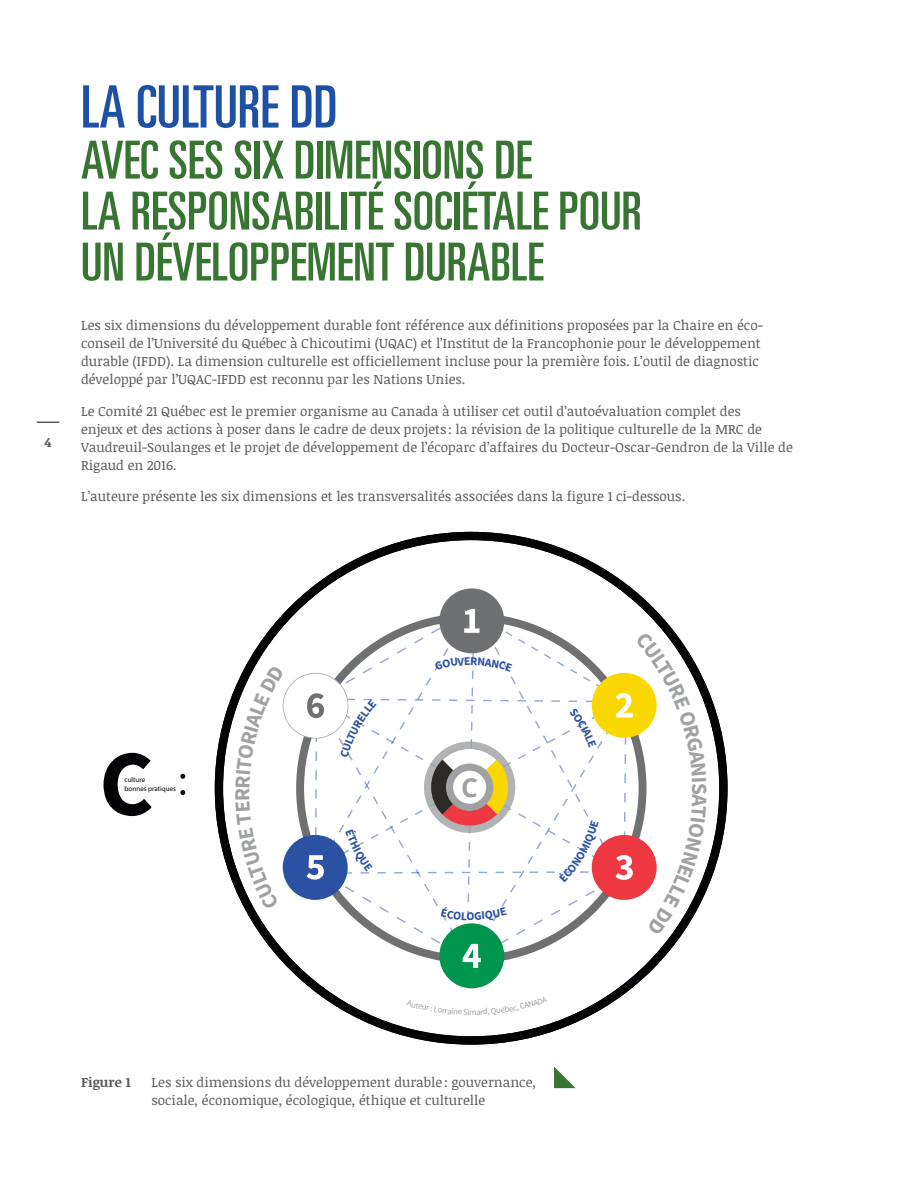
<style>
.page{position:relative;width:918px;height:1188px;background:#fff}
.page>*{position:absolute;margin:0;border:0;box-sizing:border-box;transform-origin:0 0}
.grand_titre{font:ultra-condensed 58.5px "Univers";color:#1e51a4}
.Titre_couverture_ver{font:ultra-condensed 52.5px/51px "Univers";color:#387533}
.t1{font:700 26.25px "Open Sans";color:#9fa1a3}
.body{font:13.5px/18px "Noticia Text Regular 2";color:#58595b}
.body-2{font:13.5px/18px "Noticia Text";color:#58595b}
.body-3{font:700 13.5px "Noticia Text";color:#58595b}
.t2{font:700 11.85px "Source Sans Pro";color:#2b51a3}
.t3{font:8.55px "Source Sans Pro";color:#9fa1a3}
.t4{font:7.05px/8.6px "Myriad Pro";color:#020304}
.s1{font-family:"Noticia Text"}
</style>
<div class="page">
<svg style="left:37px;top:422px;width:22px;height:1px"></svg>
<svg style="left:104px;top:753px;width:48px;height:63px"></svg>
<svg style="left:180px;top:774px;width:5px;height:21px"></svg>
<svg style="left:215px;top:532px;width:513px;height:513px"></svg>
<div style="left:439px;top:588px;width:65px;height:65px;background:#6e7072;border-radius:50%"></div>
<div style="left:439px;top:923px;width:65px;height:65px;background:#00954c;border-radius:50%"></div>
<svg style="left:554px;top:1067px;width:22px;height:21px"></svg>
<svg style="left:407px;top:1000px;width:62px;height:15px"></svg>
<svg style="left:477px;top:996px;width:71px;height:20px"></svg>
<svg style="left:235px;top:606px;width:472px;height:362px"></svg>
<p class="body-3" style="left:45px;top:432px;width:8px">4</p>
<p class="grand_titre" style="left:81px;top:74px;width:258px">LA CULTURE DD</p>
<p class="Titre_couverture_ver" style="left:81px;top:134px;width:562px">AVEC SES SIX DIMENSIONS DE<br>LA RESPONSABILITÉ SOCIÉTALE POUR<br>UN DÉVELOPPEMENT DURABLE</p>
<p class="body" style="left:81px;top:316px;width:683px">Les six dimensions du développement durable font référence aux définitions proposées par la Chaire en éco&shy;<span class="s1">conseil de l’Université du Québec à Chicoutimi (UQAC) et l’Institut de la Francophonie pour le développement </span>durable (IFDD). La dimension culturelle est officiellement incluse pour la première fois. L’outil de diagnostic <span class="s1">développé par l’UQAC-IFDD est reconnu par les Nations Unies.</span></p>
<p class="body-2" style="left:81px;top:402px;width:713px">Le Comité 21 Québec est le premier organisme au Canada à utiliser cet outil d’autoévaluation complet des<br>enjeux et des actions à poser dans le cadre de deux projets : la révision de la politique culturelle de la MRC de Vaudreuil-Soulanges et le projet de développement de l’écoparc d’affaires du Docteur-Oscar-Gendron de la Ville de Rigaud en 2016.</p>
<p class="body" style="left:81px;top:487px;width:606px">L’auteure présente les six dimensions et les transversalités associées dans la figure 1 ci-dessous.</p>
<p class="t4" style="left:125px;top:776px;width:53px">culture<br>bonnes pratiques</p>
<h3 class="t1" style="left:461px;top:769px;width:18px">C</h3>
<p class="t2" style="left:466px;top:908px;width:10px">O</p>
<p class="t3" style="left:469px;top:1007px;width:9px">m</p>
<p class="body-3" style="left:81px;top:1072px;width:51px">Figure 1</p>
<p class="body-2" style="left:152px;top:1073px;width:386px">Les six dimensions du développement durable: gouvernance, sociale, économique, écologique, éthique et culturelle</p>
</div>
